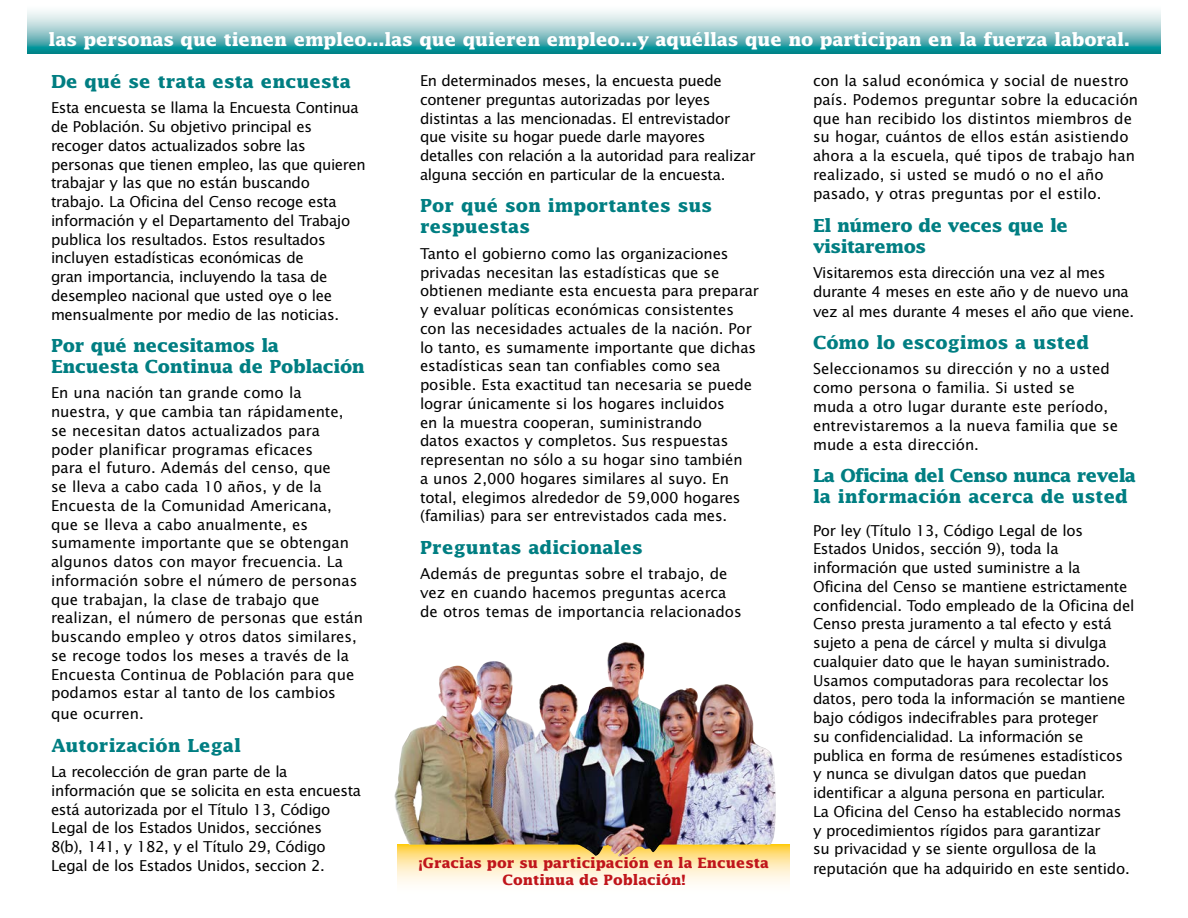
<style>
.page{position:relative;width:1188px;height:918px;background:#fff}
.page>*{position:absolute;margin:0;border:0;box-sizing:border-box;transform-origin:0 0}
.t1{font:700 18px/21px "Lucida";color:#007e82}
.t2{font:700 18px "Lucida";letter-spacing:-.01em;color:#fff}
.t3{font:700 18px/21px "Lucida";letter-spacing:-.04em;color:#007e82}
.t4{font:700 18px/21px "Lucida";letter-spacing:-.02em;color:#007e82}
.t5{font:700 18px/21px "Lucida";letter-spacing:-.03em;color:#007e82}
.t6{font:15px/18.8px "Lucida Sans";letter-spacing:-.02em;color:#000}
.t7{font:15px/18.8px "Lucida Sans";color:#000}
.t8{font:700 14.25px/17.1px "Lucida";color:#c0151b;text-align:center}
</style>
<div class="page">
<svg style="left:27px;top:11px;width:1134px;height:43px;background:#87c3c6"></svg>
<svg style="left:397px;top:844px;width:393px;height:40px;background:#fff0cb"></svg>
<img style="left:394px;top:642px;width:382px;height:215px">
<p class="t2" style="left:49px;top:29px;width:1083px">las personas que tienen empleo...las que quieren empleo...y aquéllas que no participan en la fuerza laboral.</p>
<p class="t1" style="left:51px;top:70px;width:301px">De qué se trata esta encuesta</p>
<p class="t6" style="left:51px;top:99px;width:316px">Esta encuesta se llama la Encuesta Continua de Población. Su objetivo principal es recoger datos actualizados sobre las personas que tienen empleo, las que quieren trabajar y las que no están buscando trabajo. La Oficina del Censo recoge esta información y el Departamento del Trabajo publica los resultados. Estos resultados incluyen estadísticas económicas de<br>gran importancia, incluyendo la tasa de desempleo nacional que usted oye o lee mensualmente por medio de las noticias.</p>
<p class="t4" style="left:51px;top:335px;width:316px">Por qué necesitamos la<br>Encuesta Continua de Población</p>
<p class="t7" style="left:51px;top:384px;width:314px">En una nación tan grande como la nuestra, y que cambia tan rápidamente, se necesitan datos actualizados para poder planificar programas eficaces<br>para el futuro. Además del censo, que<br>se lleva a cabo cada 10 años, y de la Encuesta de la Comunidad Americana,<br>que se lleva a cabo anualmente, es sumamente importante que se obtengan algunos datos con mayor frecuencia. La información sobre el número de personas que trabajan, la clase de trabajo que realizan, el número de personas que están buscando empleo y otros datos similares, se recoge todos los meses a través de la Encuesta Continua de Población para que podamos estar al tanto de los cambios</p>
<p class="t7" style="left:51px;top:705px;width:94px">que ocurren.</p>
<p class="t1" style="left:51px;top:734px;width:191px">Autorización Legal</p>
<p class="t6" style="left:51px;top:763px;width:312px">La recolección de gran parte de la información que se solicita en esta encuesta está autorizada por el Título 13, Código Legal de los Estados Unidos, secciónes<br>8(b), 141, y 182, y el Título 29, Código Legal de los Estados Unidos, seccion 2.</p>
<p class="t6" style="left:420px;top:72px;width:337px">En determinados meses, la encuesta puede contener preguntas autorizadas por leyes distintas a las mencionadas. El entrevistador que visite su hogar puede darle mayores detalles con relación a la autoridad para realizar alguna sección en particular de la encuesta.</p>
<p class="t1" style="left:420px;top:195px;width:294px">Por qué son importantes sus respuestas</p>
<p class="t6" style="left:420px;top:244px;width:341px">Tanto el gobierno como las organizaciones privadas necesitan las estadísticas que se obtienen mediante esta encuesta para preparar y evaluar políticas económicas consistentes con las necesidades actuales de la nación. Por lo tanto, es sumamente importante que dichas estadísticas sean tan confiables como sea posible. Esta exactitud tan necesaria se puede lograr únicamente si los hogares incluidos<br>en la muestra cooperan, suministrando<br>datos exactos y completos. Sus respuestas representan no sólo a su hogar sino también<br>a unos 2,000 hogares similares al suyo. En total, elegimos alrededor de 59,000 hogares (familias) para ser entrevistados cada mes.</p>
<p class="t1" style="left:420px;top:536px;width:224px">Preguntas adicionales</p>
<p class="t7" style="left:420px;top:565px;width:323px">Además de preguntas sobre el trabajo, de vez en cuando hacemos preguntas acerca de otros temas de importancia relacionados</p>
<p class="t8" style="left:419px;top:854px;width:352px">¡Gracias por su participación en la Encuesta<br>Continua de Población!</p>
<p class="t7" style="left:813px;top:72px;width:327px">con la salud económica y social de nuestro país. Podemos preguntar sobre la educación que han recibido los distintos miembros de su hogar, cuántos de ellos están asistiendo ahora a la escuela, qué tipos de trabajo han realizado, si usted se mudó o no el año pasado, y otras preguntas por el estilo.</p>
<p class="t5" style="left:813px;top:214px;width:257px">El número de veces que le visitaremos</p>
<p class="t6" style="left:813px;top:264px;width:323px;line-height:19.2px">Visitaremos esta dirección una vez al mes durante 4 meses en este año y de nuevo una vez al mes durante 4 meses el año que viene.</p>
<p class="t1" style="left:813px;top:331px;width:278px">Cómo lo escogimos a usted</p>
<p class="t7" style="left:813px;top:360px;width:307px">Seleccionamos su dirección y no a usted como persona o familia. Si usted se muda a otro lugar durante este período, entrevistaremos a la nueva familia que se mude a esta dirección.</p>
<p class="t3" style="left:813px;top:465px;width:325px">La Oficina del Censo nunca revela la información acerca de usted</p>
<p class="t6" style="left:813px;top:521px;width:323px">Por ley (Título 13, Código Legal de los Estados Unidos, sección 9), toda la información que usted suministre a la<br>Oficina del Censo se mantiene estrictamente confidencial. Todo empleado de la Oficina del Censo presta juramento a tal efecto y está sujeto a pena de cárcel y multa si divulga cualquier dato que le hayan suministrado.<br>Usamos computadoras para recolectar los datos, pero toda la información se mantiene bajo códigos indecifrables para proteger<br>su confidencialidad. La información se publica en forma de resúmenes estadísticos y nunca se divulgan datos que puedan identificar a alguna persona en particular.<br>La Oficina del Censo ha establecido normas<br>y procedimientos rígidos para garantizar<br>su privacidad y se siente orgullosa de la reputación que ha adquirido en este sentido.</p>
</div>
